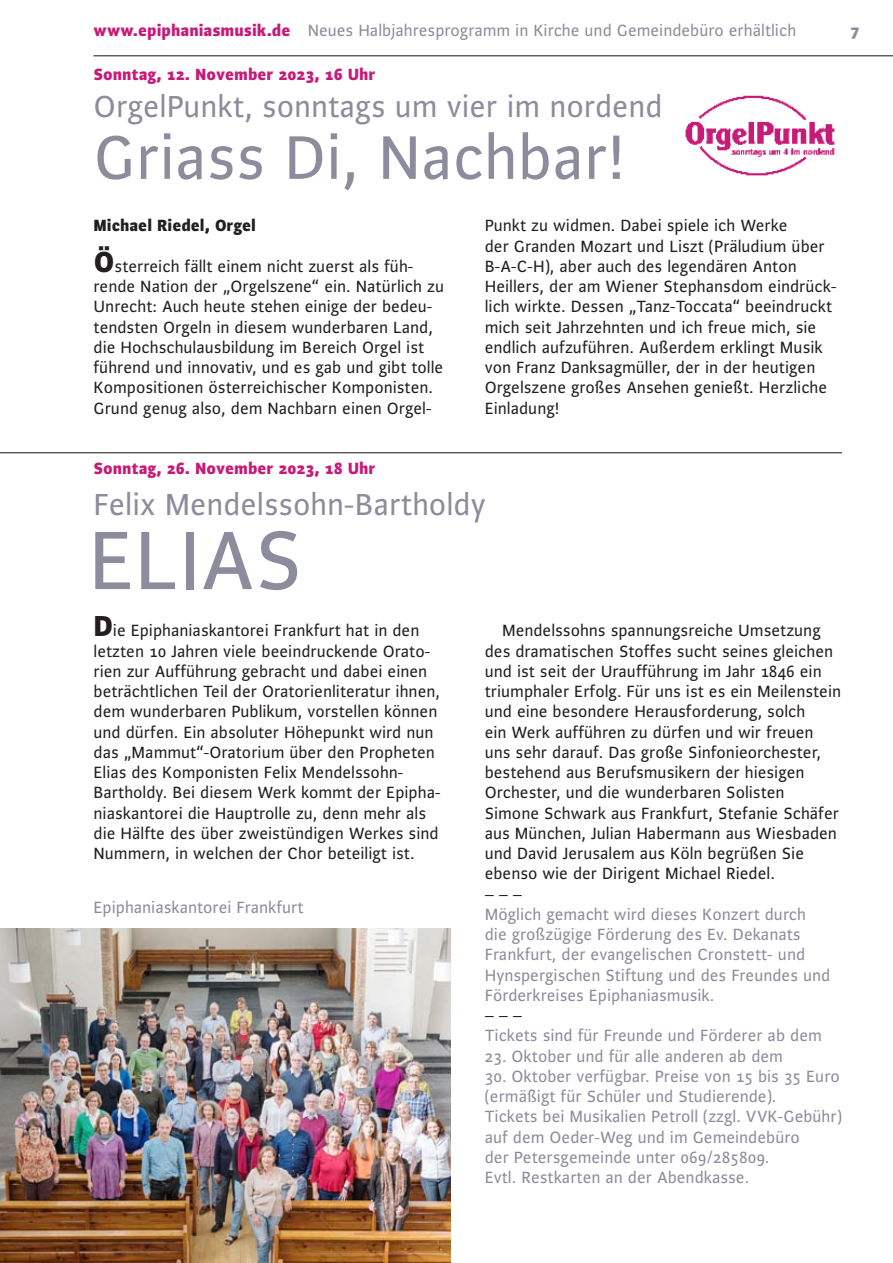
<style>
.page{position:relative;width:893px;height:1263px;background:#fff}
.page>*{position:absolute;margin:0;border:0;box-sizing:border-box;transform-origin:0 0}
.t1{font:87.75px "Alibi Roman Os F";color:#8d8c9d}
.t2{font:65.25px "Alibi Roman Os F";color:#8d8c9d}
.t3{font:32.25px "Alibi Roman Os F";color:#8d8c9d}
.t4{font:17.25px/20.2px "Alibi Roman Os F";color:#231f20}
.t5{font:17.25px/20.2px "Alibi Roman Os F";color:#8d8c9d}
.t6{font:800 17.25px "Alibi";color:#c71a78}
.t7{font:800 17.25px "Alibi";color:#231f20}
.t8{font:800 17.25px "Alibi";color:#8d8c9d}
.s1{font-family:"Alibi";font-weight:800;color:#c71a78}
.s2{font-family:"Alibi";font-weight:800;font-size:30.75px}
</style>
<div class="page">
<hr style="left:94px;top:55px;width:799px;height:1px;background:#231f20">
<img style="left:685px;top:95px;width:150px;height:81px">
<img style="left:0;top:928px;width:451px;height:335px">
<hr style="left:0;top:452px;width:842px;height:1px;background:#231f20">
<p class="t5" style="left:94px;top:20px;width:704px"><span class="s1">www.epiphaniasmusik.de</span> Neues Halbjahresprogramm in Kirche und Gemeindebüro erhältlich</p>
<p class="t8" style="left:850px;top:19px;width:10px">7</p>
<p class="t6" style="left:94px;top:63px;width:283px">Sonntag, 12. November 2023, 16 Uhr</p>
<h3 class="t3" style="left:94px;top:85px;width:570px">OrgelPunkt, sonntags um vier im nordend</h3>
<h2 class="t2" style="left:94px;top:116px;width:533px">Griass Di, Nachbar!</h2>
<p class="t7" style="left:94px;top:214px;width:164px">Michael Riedel, Orgel</p>
<p class="t4" style="left:94px;top:255px;width:352px"><span class="s2">Ö</span>sterreich fällt einem nicht zuerst als füh&shy;rende Nation der „Orgelszene“ ein. Natürlich zu Unrecht: Auch heute stehen einige der bedeu&shy;tendsten Orgeln in diesem wunderbaren Land, die Hochschulausbildung im Bereich Orgel ist führend und innovativ, und es gab und gibt tolle Kompositionen österreichischer Komponisten.<br>Grund genug also, dem Nachbarn einen Orgel-</p>
<p class="t4" style="left:485px;top:215px;width:354px">Punkt zu widmen. Dabei spiele ich Werke<br>der Granden Mozart und Liszt (Präludium über B-A-C-H), aber auch des legendären Anton Heillers, der am Wiener Stephansdom eindrück&shy;lich wirkte. Dessen „Tanz-Toccata“ beeindruckt mich seit Jahrzehnten und ich freue mich, sie endlich aufzuführen. Außerdem erklingt Musik von Franz Danksagmüller, der in der heutigen Orgelszene großes Ansehen genießt. Herzliche Einladung!</p>
<p class="t6" style="left:94px;top:457px;width:283px">Sonntag, 26. November 2023, 18 Uhr</p>
<h3 class="t3" style="left:94px;top:484px;width:394px">Felix Mendelssohn-Bartholdy</h3>
<h1 class="t1" style="left:88px;top:504px;width:216px">ELIAS</h1>
<p class="t4" style="left:485px;top:620px;width:358px;text-indent:17px">Mendelssohns spannungsreiche Umsetzung des dramatischen Stoffes sucht seines gleichen und ist seit der Uraufführung im Jahr 1846 ein triumphaler Erfolg. Für uns ist es ein Meilenstein und eine besondere Herausforderung, solch<br>ein Werk aufführen zu dürfen und wir freuen uns sehr darauf. Das große Sinfonieorchester, bestehend aus Berufsmusikern der hiesigen Orchester, und die wunderbaren Solisten Simone Schwark aus Frankfurt, Stefanie Schäfer aus München, Julian Habermann aus Wiesbaden und David Jerusalem aus Köln begrüßen Sie ebenso wie der Dirigent Michael Riedel.<br>–––</p>
<p class="t5" style="left:485px;top:903px;width:347px">Möglich gemacht wird dieses Konzert durch die großzügige Förderung des Ev. Dekanats Frankfurt, der evangelischen Cronstett- und Hynspergischen Stiftung und des Freundes und Förderkreises Epiphaniasmusik.</p>
<p class="t4" style="left:485px;top:1005px;width:39px">–––</p>
<p class="t5" style="left:485px;top:1025px;width:339px">Tickets sind für Freunde und Förderer ab dem</p>
<p class="t5" style="left:485px;top:1045px;width:300px">23. Oktober und für alle anderen ab dem</p>
<p class="t5" style="left:485px;top:1065px;width:359px">30. Oktober verfügbar. Preise von 15 bis 35 Euro (ermäßigt für Schüler und Studierende).<br>Tickets bei Musikalien Petroll (zzgl. VVK-Gebühr) auf dem Oeder-Weg und im Gemeindebüro<br>der Petersgemeinde unter 069/285809.<br>Evtl. Restkarten an der Abendkasse.</p>
<p class="t4" style="left:94px;top:620px;width:349px"><span class="s2">D</span>ie Epiphaniaskantorei Frankfurt hat in den letzten 10 Jahren viele beeindruckende Orato&shy;rien zur Aufführung gebracht und dabei einen beträchtlichen Teil der Oratorienliteratur ihnen, dem wunderbaren Publikum, vorstellen können und dürfen. Ein absoluter Höhepunkt wird nun das „Mammut“-Oratorium über den Propheten Elias des Komponisten Felix Mendelssohn-Bartholdy. Bei diesem Werk kommt der Epipha&shy;niaskantorei die Hauptrolle zu, denn mehr als die Hälfte des über zweistündigen Werkes sind Nummern, in welchen der Chor beteiligt ist.</p>
<p class="t5" style="left:94px;top:896px;width:212px">Epiphaniaskantorei Frankfurt</p>
</div>
